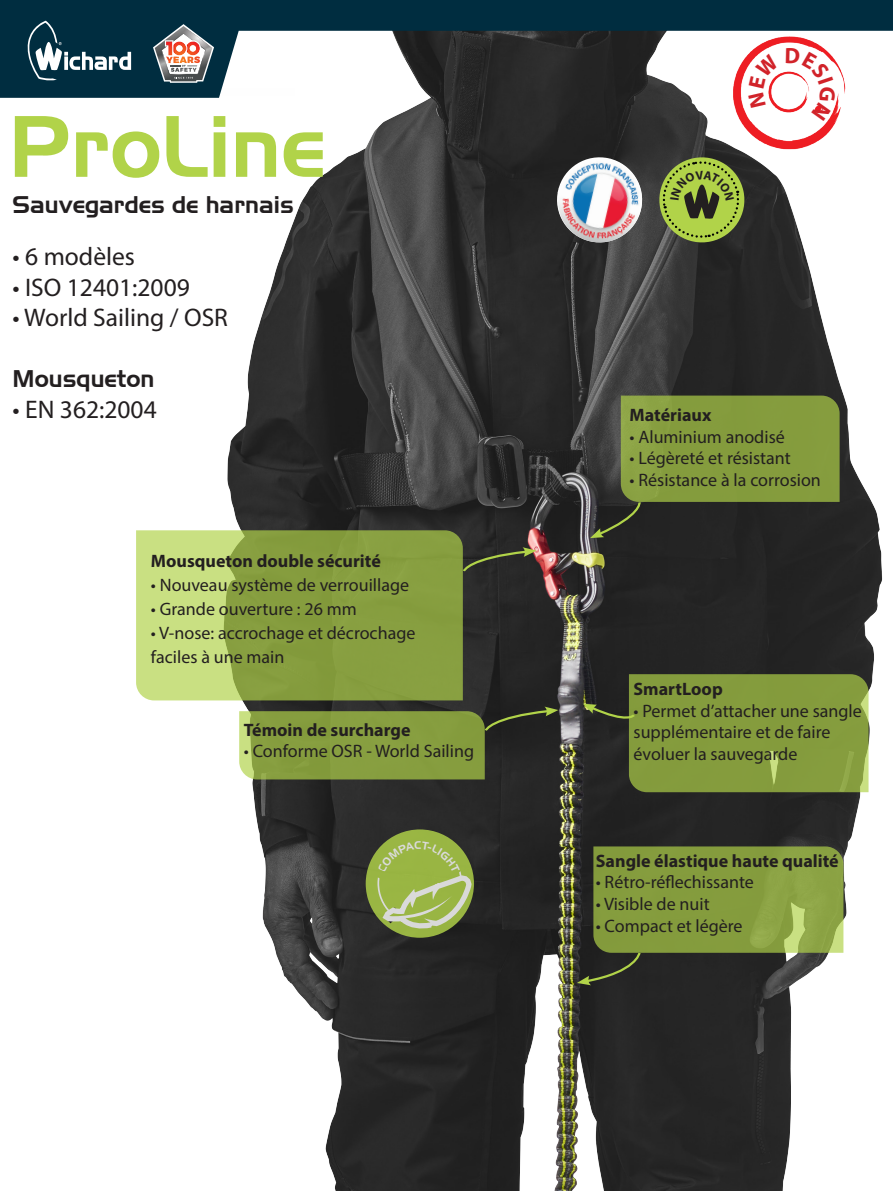
<style>
.page{position:relative;width:893px;height:1191px;background:#fff}
.page>*{position:absolute;margin:0;border:0;box-sizing:border-box;transform-origin:0 0}
._1__Titre_produit{font:87px "Slicker";color:#b1d349}
.t1{font:25.5px "Myriad Pro";color:#231f20}
.t2{font:24px "Slicker";color:#231f20}
.t3{font:18px/24px "Myriad Pro";color:#231f20}
.t4{font:700 18px "Myriad Pro";color:#231f20}
</style>
<div class="page">
<img style="left:151px;top:98px;width:732px;height:1093px">
<svg style="left:553px;top:153px;width:93px;height:4px"></svg>
<img style="left:553px;top:157px;width:93px;height:90px">
<svg style="left:463px;top:547px;width:73px;height:26px;background:#393c2d"></svg>
<svg style="left:136px;top:530px;width:327px;height:170px;background:#99b052"></svg>
<svg style="left:583px;top:674px;width:285px;height:118px;background:#76893a"></svg>
<svg style="left:239px;top:706px;width:319px;height:73px;background:#6e7f3a"></svg>
<svg style="left:577px;top:846px;width:266px;height:139px;background:#738440"></svg>
<svg style="left:590px;top:395px;width:250px;height:143px;background:#667638"></svg>
<svg style="left:366px;top:829px;width:108px;height:108px"></svg>
<img style="left:733px;top:98px;width:135px;height:53px">
<svg style="left:0;top:0;width:893px;height:98px"></svg>
<svg style="left:25px;top:17px;width:106px;height:65px;background:#2d5262"></svg>
<svg style="left:147px;top:13px;width:67px;height:70px;background:#646c71"></svg>
<svg style="left:655px;top:153px;width:93px;height:93px;background:#75883c"></svg>
<svg style="left:371px;top:833px;width:103px;height:104px;background:#8ea250"></svg>
<svg style="left:748px;top:53px;width:31px;height:55px"></svg>
<svg style="left:786px;top:48px;width:50px;height:73px"></svg>
<p class="_1__Titre_produit" style="left:9px;top:97px;width:318px">ProLine</p>
<p class="t2" style="left:13px;top:191px;width:283px">Sauvegardes de harnais</p>
<p class="t1" style="left:13px;top:241px;width:124px">• 6 modèles</p>
<p class="t1" style="left:13px;top:271px;width:179px">• ISO 12401:2009</p>
<p class="t1" style="left:13px;top:302px;width:217px">• World Sailing / OSR</p>
<p class="t2" style="left:13px;top:365px;width:143px">Mousqueton</p>
<p class="t1" style="left:13px;top:394px;width:146px">• EN 362:2004</p>
<p class="t4" style="left:151px;top:549px;width:231px">Mousqueton double sécurité</p>
<p class="t3" style="left:151px;top:573px;width:260px">• Nouveau système de verrouillage</p>
<p class="t3" style="left:151px;top:597px;width:207px">• Grande ouverture : 26 mm</p>
<p class="t3" style="left:151px;top:621px;width:266px">• V-nose: accrochage et décrochage faciles à une main</p>
<p class="t4" style="left:244px;top:718px;width:168px">Témoin de surcharge</p>
<p class="t3" style="left:244px;top:739px;width:232px">• Conforme OSR - World Sailing</p>
<p class="t4" style="left:630px;top:403px;width:83px">Matériaux</p>
<p class="t3" style="left:630px;top:424px;width:157px">• Aluminium anodisé</p>
<p class="t3" style="left:630px;top:446px;width:163px">• Légèreté et résistant</p>
<p class="t3" style="left:630px;top:467px;width:193px">• Résistance à la corrosion</p>
<p class="t4" style="left:634px;top:677px;width:91px">SmartLoop</p>
<p class="t3" style="left:634px;top:698px;width:230px">• Permet d’attacher une sangle</p>
<p class="t3" style="left:634px;top:720px;width:198px">supplémentaire et de faire</p>
<p class="t3" style="left:634px;top:741px;width:165px">évoluer la sauvegarde</p>
<p class="t4" style="left:596px;top:849px;width:244px">Sangle élastique haute qualité</p>
<p class="t3" style="left:596px;top:870px;width:160px">• Rétro-réflechissante</p>
<p class="t3" style="left:596px;top:891px;width:115px">• Visible de nuit</p>
<p class="t3" style="left:596px;top:913px;width:148px">• Compact et légère</p>
</div>
